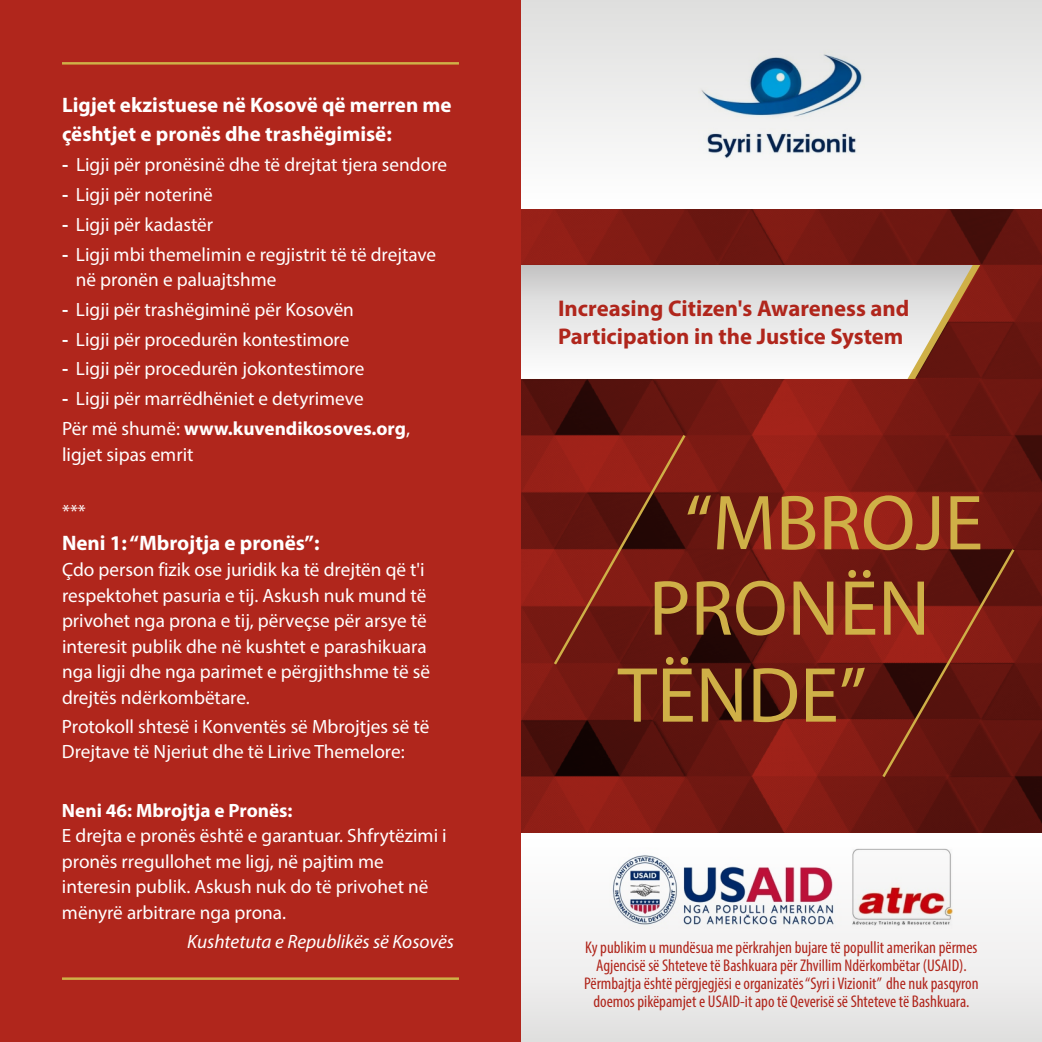
<style>
.page{position:relative;width:1042px;height:1042px;background:#fff}
.page>*{position:absolute;margin:0;border:0;box-sizing:border-box;transform-origin:0 0}
.t1{font:78.75px "Myriad Pro";color:#cfb047}
.t2{font:700 22.75px/28.2px "Myriad Pro";color:#b0261c}
.t3{font:700 21px/28.7px "Myriad Pro";color:#fff}
.t4{font:19.25px/25.4px "Myriad Pro";color:#fff}
.t5{font:italic 19.25px "Myriad Pro";color:#fff}
.t6{font:700 19.25px "Myriad Pro";color:#fff}
.t7{font:condensed 16.97px/18px "Myriad Pro";color:#b0261c;text-align:center}
.s1{font-weight:700}
</style>
<div class="page">
<svg style="left:521px;top:209px;width:521px;height:624px;background:#701711"></svg>
<svg style="left:880px;top:546px;width:137px;height:234px;background:#691911"></svg>
<svg style="left:551px;top:432px;width:137px;height:235px;background:#741b12"></svg>
<div style="left:0;top:0;width:521px;height:1042px;background:#b0261c"></div>
<hr style="left:62px;top:62px;width:397px;height:3px;background:#cfb047">
<hr style="left:62px;top:977px;width:397px;height:3px;background:#cfb047">
<svg style="left:521px;top:265px;width:452px;height:114px"></svg>
<div style="left:521px;top:0;width:521px;height:208px;background:linear-gradient(to bottom,#dededd,#fff)"></div>
<img style="left:698px;top:49px;width:166px;height:110px">
<div style="left:521px;top:833px;width:521px;height:209px;background:linear-gradient(to bottom,#fff,#e4e3e2)"></div>
<img style="left:609px;top:847px;width:345px;height:82px">
<p class="t3" style="left:62px;top:92px;width:391px">Ligjet ekzistuese në Kosovë që merren me çështjet e pronës dhe trashëgimisë:</p>
<p class="t4" style="left:62px;top:154px;width:386px"><span class="s1">-</span> Ligji për pronësinë dhe të drejtat tjera sendore</p>
<p class="t4" style="left:62px;top:183px;width:152px"><span class="s1">-</span> Ligji për noterinë</p>
<p class="t4" style="left:62px;top:213px;width:153px"><span class="s1">-</span> Ligji për kadastër</p>
<p class="t4" style="left:76px;top:243px;width:362px;text-indent:-14px"><span class="s1">-</span> Ligji mbi themelimin e regjistrit të të drejtave në pronën e paluajtshme</p>
<p class="t4" style="left:62px;top:298px;width:293px"><span class="s1">-</span> Ligji për trashëgiminë për Kosovën</p>
<p class="t4" style="left:62px;top:328px;width:289px"><span class="s1">-</span> Ligji për procedurën kontestimore</p>
<p class="t4" style="left:62px;top:358px;width:304px"><span class="s1">-</span> Ligji për procedurën jokontestimore</p>
<p class="t4" style="left:62px;top:386px;width:349px;line-height:29.8px"><span class="s1">-</span> Ligji për marrëdhëniet e detyrimeve<br>Për më shumë: <span class="s1">www.kuvendikosoves.org</span>,</p>
<p class="t4" style="left:62px;top:443px;width:133px">ligjet sipas emrit</p>
<p class="t4" style="left:62px;top:501px;width:25px">***</p>
<p class="t3" style="left:62px;top:531px;width:259px">Neni 1: “Mbrojtja e pronës”:</p>
<p class="t4" style="left:62px;top:559px;width:370px">Çdo person fizik ose juridik ka të drejtën që t'i respektohet pasuria e tij. Askush nuk mund të privohet nga prona e tij, përveçse për arsye të interesit publik dhe në kushtet e parashikuara nga ligji dhe nga parimet e përgjithshme të së drejtës ndërkombëtare.</p>
<p class="t4" style="left:62px;top:715px;width:369px">Protokoll shtesë i Konventës së Mbrojtjes së të<br>Drejtave të Njeriut dhe të Lirive Themelore:</p>
<p class="t6" style="left:62px;top:802px;width:232px">Neni 46: Mbrojtja e Pronës:</p>
<p class="t4" style="left:62px;top:825px;width:386px">E drejta e pronës është e garantuar. Shfrytëzimi i pronës rregullohet me ligj, në pajtim me interesin publik. Askush nuk do të privohet në mënyrë arbitrare nga prona.</p>
<p class="t5" style="left:187px;top:933px;width:268px">Kushtetuta e Republikës së Kosovës</p>
<p class="t2" style="left:558px;top:296px;width:353px">Increasing Citizen's Awareness and<br>Participation in the Justice System</p>
<h1 class="t1" style="left:685px;top:490px;width:300px">“MBROJE</h1>
<h1 class="t1" style="left:649px;top:575px;width:283px">PRONËN</h1>
<h1 class="t1" style="left:618px;top:662px;width:250px">TËNDE”</h1>
<p class="t7" style="left:584px;top:940px;width:396px">Ky publikim u mundësua me përkrahjen bujare të popullit amerikan përmes Agjencisë së Shteteve të Bashkuara për Zhvillim Ndërkombëtar (USAID).<br>Përmbajtja është përgjegjësi e organizatës “Syri i Vizionit” dhe nuk pasqyron doemos pikëpamjet e USAID-it apo të Qeverisë së Shteteve të Bashkuara.</p>
</div>
